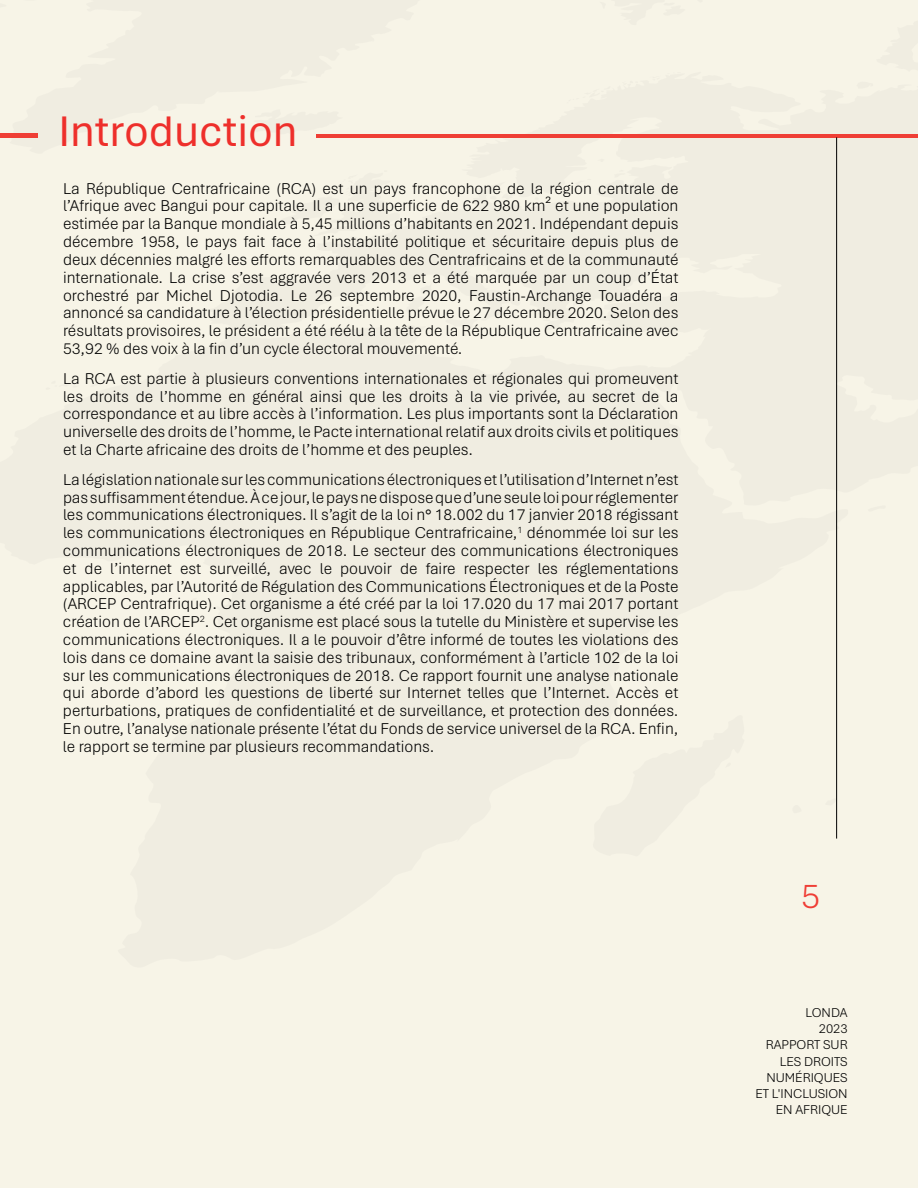
<style>
.page{position:relative;width:918px;height:1188px;background:#fff}
.page>*{position:absolute;margin:0;border:0;box-sizing:border-box;transform-origin:0 0}
.t1{font:45px "Aptos";color:#ee2f2b}
.t2{font:300 36px "Aptos";color:#ef3e36}
.t3{font:300 16.5px/17.9px "Aptos";color:#000;text-align:justify}
.t4{font:300 13.5px/16.2px "Aptos";color:#000;text-align:right}
</style>
<div class="page">
<div style="left:0;top:1px;width:918px;height:1187px;background:#f7f4e7"></div>
<hr style="left:316px;top:134px;width:602px;height:3px;background:#ef3e35">
<hr style="left:0;top:133px;width:37px;height:4px;background:#ef3e35">
<hr style="left:836px;top:137px;width:1px;height:702px;background:#000">
<h1 class="t1" style="left:58px;top:101px;width:241px">Introduction</h1>
<p class="t3" style="left:63px;top:179px;width:617px">La République Centrafricaine (RCA) est un pays francophone de la région centrale de l’Afrique avec Bangui pour capitale. Il a une superficie de 622 980 km² et une population estimée par la Banque mondiale à 5,45 millions d’habitants en 2021. Indépendant depuis décembre 1958, le pays fait face à l’instabilité politique et sécuritaire depuis plus de deux décennies malgré les efforts remarquables des Centrafricains et de la communauté internationale. La crise s’est aggravée vers 2013 et a été marquée par un coup d’État orchestré par Michel Djotodia. Le 26 septembre 2020, Faustin-Archange Touadéra a annoncé sa candidature à l’élection présidentielle prévue le 27 décembre 2020. Selon des résultats provisoires, le président a été réélu à la tête de la République Centrafricaine avec 53,92 % des voix à la fin d’un cycle électoral mouvementé.</p>
<p class="t3" style="left:63px;top:369px;width:617px">La RCA est partie à plusieurs conventions internationales et régionales qui promeuvent les droits de l’homme en général ainsi que les droits à la vie privée, au secret de la correspondance et au libre accès à l’information. Les plus importants sont la Déclaration universelle des droits de l’homme, le Pacte international relatif aux droits civils et politiques et la Charte africaine des droits de l’homme et des peuples.</p>
<p class="t3" style="left:63px;top:470px;width:617px">La législation nationale sur les communications électroniques et l’utilisation d’Internet n’est pas suffisamment étendue. À ce jour, le pays ne dispose que d’une seule loi pour réglementer les communications électroniques. Il s’agit de la loi n° 18.002 du 17 janvier 2018 régissant les communications électroniques en République Centrafricaine,<sup>1</sup> dénommée loi sur les communications électroniques de 2018. Le secteur des communications électroniques et de l’internet est surveillé, avec le pouvoir de faire respecter les réglementations applicables, par l’Autorité de Régulation des Communications Électroniques et de la Poste (ARCEP Centrafrique). Cet organisme a été créé par la loi 17.020 du 17 mai 2017 portant création de l’ARCEP<sup>2</sup>. Cet organisme est placé sous la tutelle du Ministère et supervise les communications électroniques. Il a le pouvoir d’être informé de toutes les violations des lois dans ce domaine avant la saisie des tribunaux, conformément à l’article 102 de la loi sur les communications électroniques de 2018. Ce rapport fournit une analyse nationale qui aborde d’abord les questions de liberté sur Internet telles que l’Internet. Accès et perturbations, pratiques de confidentialité et de surveillance, et protection des données.<br>En outre, l’analyse nationale présente l’état du Fonds de service universel de la RCA. Enfin, le rapport se termine par plusieurs recommandations.</p>
<h2 class="t2" style="left:801px;top:872px;width:21px">5</h2>
<p class="t4" style="left:755px;top:1004px;width:94px">LONDA<br>2023<br>RAPPORT SUR<br>LES DROITS<br>NUMÉRIQUES<br>ET L'INCLUSION<br>EN AFRIQUE</p>
</div>
